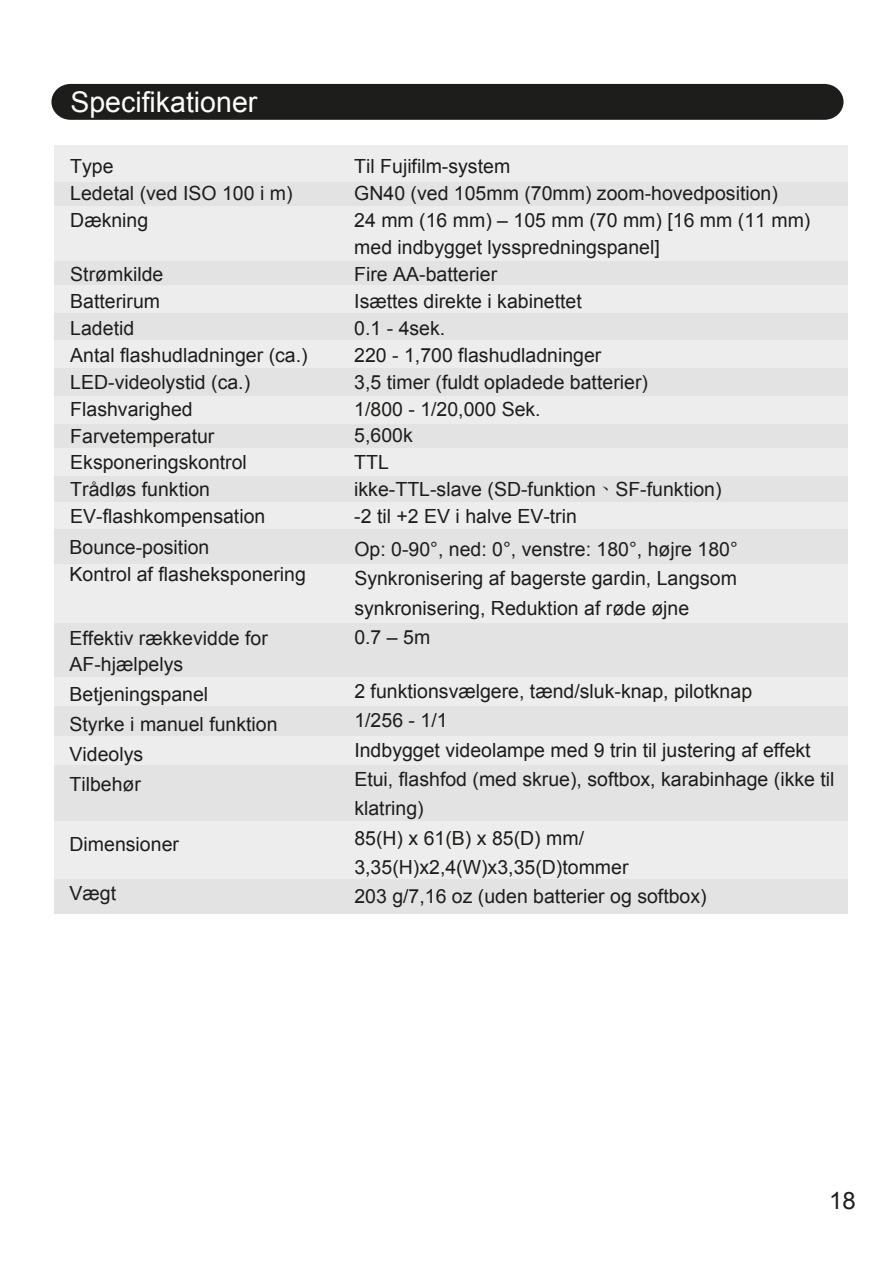
<style>
.page{position:relative;width:893px;height:1263px;background:#fff}
.page>*{position:absolute;margin:0;border:0;box-sizing:border-box;transform-origin:0 0}
.t1{font:28.5px "Arial";color:#fff}
.t2{font:24px "Arial";color:#1d1d1b}
.t3{font:19.5px/27px "Arial";color:#1d1d1b}
.s1{font-family:"Adobe Ming Std";font-weight:300}
</style>
<div class="page">
<div style="left:51px;top:84px;width:792px;height:36px;background:#1d1d1b"></div>
<div style="left:54px;top:150px;width:794px;height:472px;background:#e3e3e3"></div>
<div style="left:54px;top:622px;width:794px;height:291px;background:#e3e3e3"></div>
<div style="left:54px;top:146px;width:794px;height:36px;background:#ededed"></div>
<div style="left:54px;top:502px;width:794px;height:27px;background:#ededed"></div>
<div style="left:54px;top:736px;width:794px;height:29px;background:#ededed"></div>
<div style="left:54px;top:677px;width:794px;height:28px;background:#ededed"></div>
<div style="left:54px;top:821px;width:794px;height:58px;background:#ededed"></div>
<div style="left:54px;top:206px;width:794px;height:55px;background:#ededed"></div>
<div style="left:54px;top:285px;width:794px;height:27px;background:#ededed"></div>
<div style="left:54px;top:341px;width:794px;height:27px;background:#ededed"></div>
<div style="left:54px;top:396px;width:794px;height:27px;background:#ededed"></div>
<div style="left:54px;top:449px;width:794px;height:27px;background:#ededed"></div>
<div style="left:54px;top:564px;width:794px;height:58px;background:#ededed"></div>
<h1 class="t1" style="left:70px;top:84px;width:188px">Specifikationer</h1>
<p class="t3" style="left:70px;top:153px;width:224px">Type<br>Ledetal (ved ISO 100 i m)<br>Dækning</p>
<p class="t3" style="left:70px;top:261px;width:239px">Strømkilde<br>Batterirum<br>Ladetid<br>Antal flashudladninger (ca.)<br>LED-videolystid (ca.)<br>Flashvarighed<br>Farvetemperatur<br>Eksponeringskontrol<br>Trådløs funktion<br>EV-flashkompensation</p>
<p class="t3" style="left:70px;top:534px;width:238px">Bounce-position<br>Kontrol af flasheksponering</p>
<p class="t3" style="left:70px;top:626px;width:200px;line-height:25.5px">Effektiv rækkevidde for<br>AF-hjælpelys</p>
<p class="t3" style="left:70px;top:679px;width:210px;line-height:30px">Betjeningspanel<br>Styrke i manuel funktion<br>Videolys<br>Tilbehør</p>
<p class="t3" style="left:70px;top:830px;width:111px">Dimensioner</p>
<p class="t3" style="left:70px;top:880px;width:48px">Vægt</p>
<p class="t3" style="left:354px;top:153px;width:458px">Til Fujifilm-system<br>GN40 (ved 105mm (70mm) zoom-hovedposition)<br>24 mm (16 mm) – 105 mm (70 mm) [16 mm (11 mm) med indbygget lysspredningspanel]<br>Fire AA-batterier<br>Isættes direkte i kabinettet<br>0.1 - 4sek.<br>220 - 1,700 flashudladninger<br>3,5 timer (fuldt opladede batterier)<br>1/800 - 1/20,000 Sek.<br>5,600k<br>TTL<br>ikke-TTL-slave (SD-funktion<span class="s1">、</span>SF-funktion)<br>-2 til +2 EV i halve EV-trin</p>
<p class="t3" style="left:354px;top:535px;width:385px;line-height:29.2px">Op: 0-90°, ned: 0°, venstre: 180°, højre 180° Synkronisering af bagerste gardin, Langsom synkronisering, Reduktion af røde øjne<br>0.7 – 5m</p>
<p class="t3" style="left:354px;top:677px;width:482px;line-height:29.2px">2 funktionsvælgere, tænd/sluk-knap, pilotknap<br>1/256 - 1/1<br>Indbygget videolampe med 9 trin til justering af effekt Etui, flashfod (med skrue), softbox, karabinhage (ikke til klatring)<br>85(H) x 61(B) x 85(D) mm/ 3,35(H)x2,4(W)x3,35(D)tommer<br>203 g/7,16 oz (uden batterier og softbox)</p>
<p class="t2" style="left:829px;top:1184px;width:28px">18</p>
</div>
